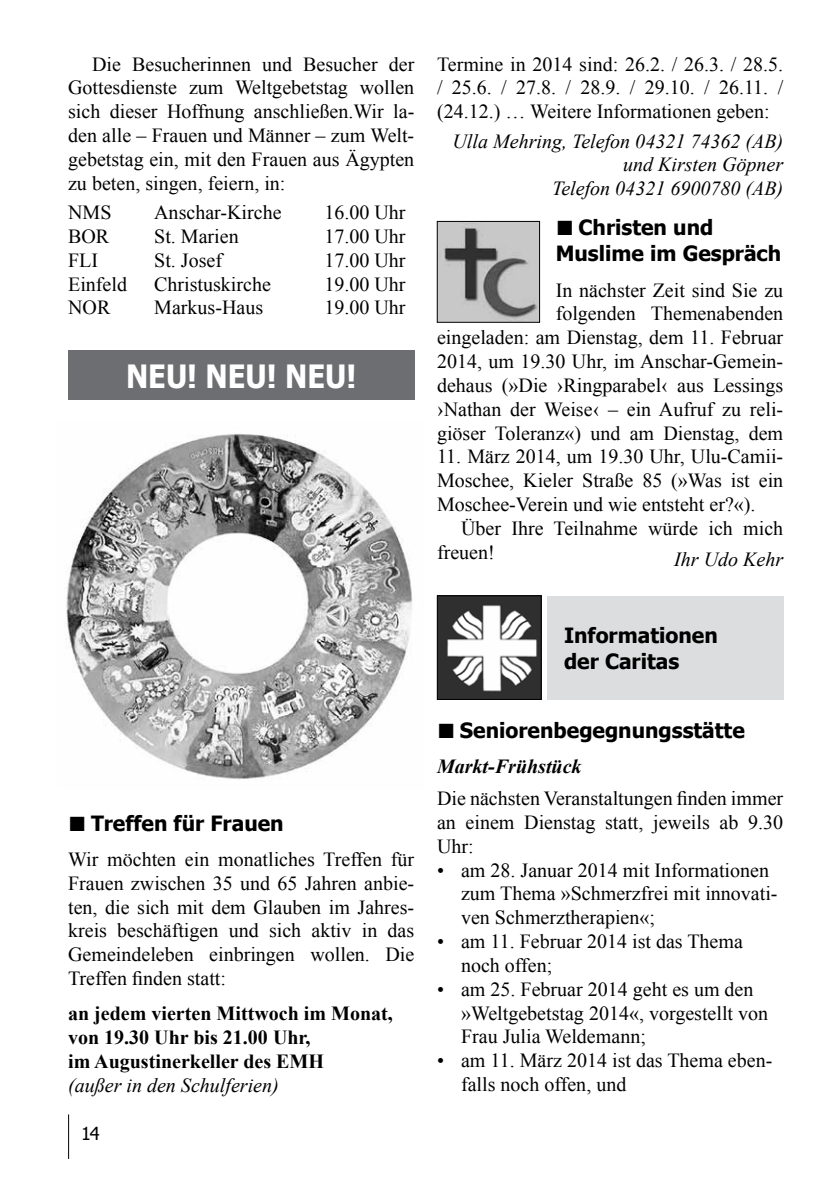
<style>
.page{position:relative;width:840px;height:1191px;background:#fff}
.page>*{position:absolute;margin:0;border:0;box-sizing:border-box;transform-origin:0 0}
.t1{font:700 32px "Tahoma";color:#fff;scale:.9 1}
.t2{font:700 21px/26px "Tahoma";color:#000}
.t3{font:20px/23.8px "Times New Roman";color:#000;text-align:justify}
.t4{font:italic 20px/23.8px "Times New Roman";color:#000;text-align:right}
.t5{font:700 20px/23.8px "Times New Roman";color:#000}
.t6{font:italic 700 20px "Times New Roman";color:#000}
.t7{font:18px "Tahoma";color:#000}
.s1{font-family:"The Mix Expert";font-weight:400}
</style>
<div class="page">
<hr style="left:68px;top:1114px;width:1px;height:45px;background:#000">
<img style="left:439px;top:223px;width:98px;height:97px">
<div style="left:437px;top:221px;width:102px;height:101px;border:1px solid #000"></div>
<img style="left:439px;top:597px;width:100px;height:100px">
<div style="left:437px;top:595px;width:104px;height:104px;border:1px solid #000"></div>
<div style="left:546px;top:596px;width:236px;height:103px;background:#dcddde"></div>
<img style="left:66px;top:434px;width:347px;height:346px">
<div style="left:68px;top:351px;width:346px;height:49px;background:#6d6e71"></div>
<p class="t3" style="left:68px;top:52px;width:347px;text-indent:24px">Die Besucherinnen und Besucher der Gottesdienste zum Weltgebetstag wollen sich dieser Hoffnung anschließen.Wir la&shy;den alle – Frauen und Männer – zum Welt&shy;gebetstag ein, mit den Frauen aus Ägypten zu beten, singen, feiern, in:</p>
<p class="t3" style="left:68px;top:200px;width:45px">NMS</p>
<p class="t3" style="left:154px;top:200px;width:129px">Anschar-Kirche</p>
<p class="t3" style="left:324px;top:200px;width:83px">16.00 Uhr</p>
<p class="t3" style="left:68px;top:224px;width:43px">BOR</p>
<p class="t3" style="left:154px;top:224px;width:86px">St. Marien</p>
<p class="t3" style="left:324px;top:224px;width:83px">17.00 Uhr</p>
<p class="t3" style="left:68px;top:248px;width:31px">FLI</p>
<p class="t3" style="left:154px;top:248px;width:69px">St. Josef</p>
<p class="t3" style="left:324px;top:248px;width:83px">17.00 Uhr</p>
<p class="t3" style="left:68px;top:272px;width:60px">Einfeld</p>
<p class="t3" style="left:154px;top:272px;width:118px">Christuskirche</p>
<p class="t3" style="left:324px;top:272px;width:83px">19.00 Uhr</p>
<p class="t3" style="left:68px;top:295px;width:44px">NOR</p>
<p class="t3" style="left:154px;top:295px;width:110px">Markus-Haus</p>
<p class="t3" style="left:324px;top:295px;width:83px">19.00 Uhr</p>
<h1 class="t1" style="left:126px;top:353px;width:257px">NEU! NEU! NEU!</h1>
<p class="t3" style="left:437px;top:52px;width:347px">Termine in 2014 sind: 26.2. / 26.3. / 28.5. / 25.6. / 27.8. / 28.9. / 29.10. / 26.11. / (24.12.) … Weitere Informationen geben:</p>
<p class="t4" style="left:452px;top:129px;width:332px">Ulla Mehring, Telefon 04321 74362 (AB) und Kirsten Göpner<br>Telefon 04321 6900780 (AB)</p>
<p class="t2" style="left:555px;top:213px;width:227px"><span class="s1">ó</span> Christen und<br>Muslime im Gespräch</p>
<p class="t3" style="left:437px;top:278px;width:347px;text-align:right">In nächster Zeit sind Sie zu<br>folgenden Themenabenden<br>eingeladen: am Dienstag, dem 11. Februar 2014, um 19.30 Uhr, im Anschar-Gemein&shy;dehaus (»Die ›Ringparabel‹ aus Lessings ›Nathan der Weise‹ – ein Aufruf zu reli&shy;giöser Toleranz«) und am Dienstag, dem</p>
<p class="t3" style="left:437px;top:444px;width:347px">11. März 2014, um 19.30 Uhr, Ulu-Camii-Moschee, Kieler Straße 85 (»Was ist ein Moschee-Verein und wie entsteht er?«).</p>
<p class="t3" style="left:437px;top:516px;width:347px;text-indent:24px">Über Ihre Teilnahme würde ich mich freuen!</p>
<p class="t4" style="left:673px;top:547px;width:110px">Ihr Udo Kehr</p>
<p class="t2" style="left:68px;top:809px;width:217px"><span class="s1">ó</span> Treffen für Frauen</p>
<p class="t3" style="left:68px;top:847px;width:347px">Wir möchten ein monatliches Treffen für Frauen zwischen 35 und 65 Jahren anbie&shy;ten, die sich mit dem Glauben im Jahres&shy;kreis beschäftigen und sich aktiv in das Gemeindeleben einbringen wollen. Die Treffen finden statt:</p>
<p class="t5" style="left:68px;top:1001px;width:326px">an jedem vierten Mittwoch im Monat, von 19.30 Uhr bis 21.00 Uhr,<br>im Augustinerkeller des EMH</p>
<p class="t4" style="left:68px;top:1072px;width:212px">(außer in den Schulferien)</p>
<p class="t7" style="left:81px;top:1121px;width:20px">14</p>
<p class="t2" style="left:563px;top:620px;width:155px">Informationen der Caritas</p>
<p class="t2" style="left:437px;top:716px;width:309px"><span class="s1">ó</span> Seniorenbegegnungsstätte</p>
<p class="t6" style="left:437px;top:752px;width:146px">Markt-Frühstück</p>
<p class="t3" style="left:437px;top:786px;width:347px">Die nächsten Veranstaltungen finden immer an einem Dienstag statt, jeweils ab 9.30<br>Uhr:</p>
<p class="t3" style="left:461px;top:857px;width:318px;text-align:left;text-indent:-24px">• am 28. Januar 2014 mit Informationen zum Thema »Schmerzfrei mit innovati&shy;ven Schmerztherapien«;</p>
<p class="t3" style="left:461px;top:929px;width:283px;text-indent:-24px">• am 11. Februar 2014 ist das Thema noch offen;</p>
<p class="t3" style="left:461px;top:976px;width:308px;text-align:left;text-indent:-24px">• am 25. Februar 2014 geht es um den »Weltgebetstag 2014«, vorgestellt von<br>Frau Julia Weldemann;</p>
<p class="t3" style="left:461px;top:1048px;width:313px;text-indent:-24px">• am 11. März 2014 ist das Thema eben&shy;falls noch offen, und</p>
</div>
